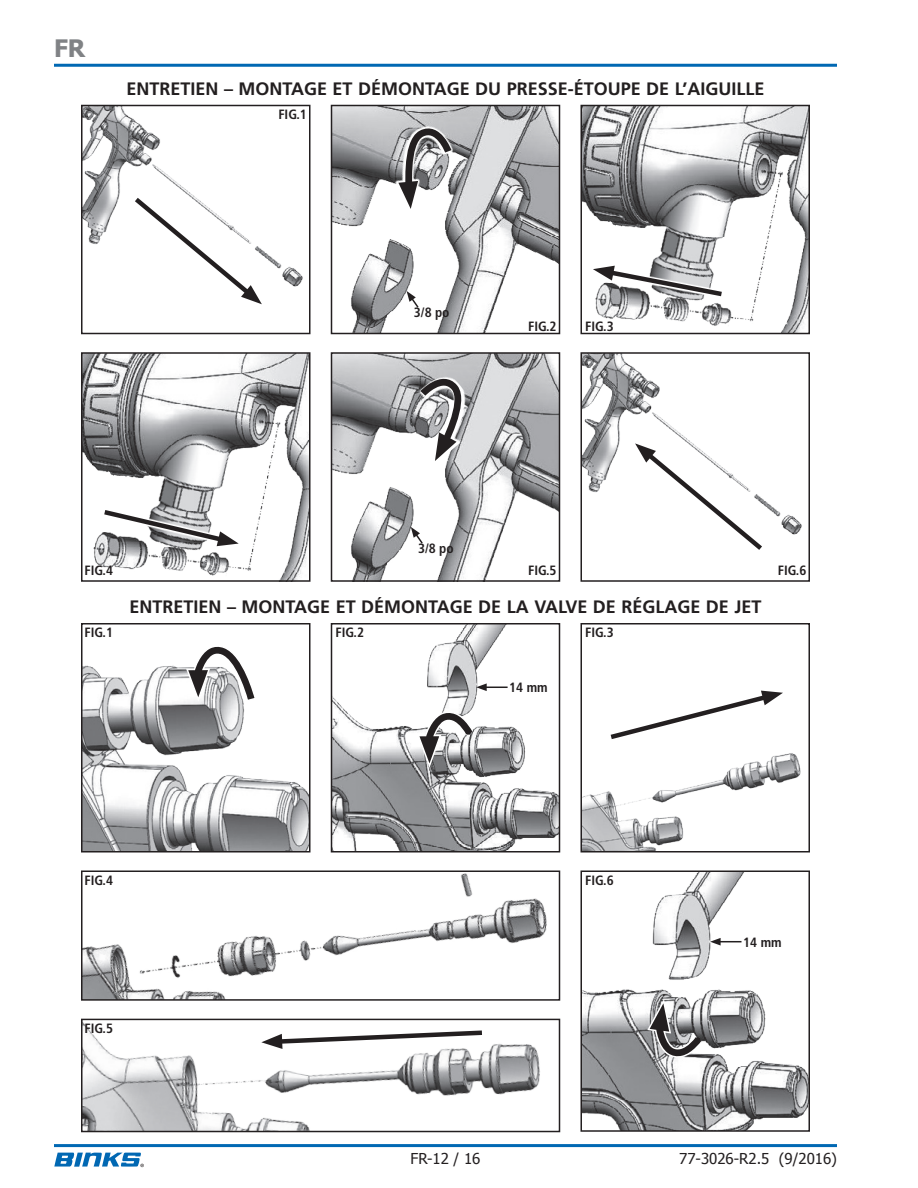
<style>
.page{position:relative;width:918px;height:1188px;background:#fff}
.page>*{position:absolute;margin:0;border:0;box-sizing:border-box;transform-origin:0 0}
.t1{font:700 24px "Tahoma";color:#808285}
.subhead1{font:700 18px "Frutiger";color:#231f20}
.t2{font:15px "Tahoma";color:#231f20}
.t3{font:700 condensed 13.5px "Frutiger";color:#231f20}
</style>
<div class="page">
<hr style="left:54px;top:64px;width:783px;height:3px;background:#0168b3">
<hr style="left:54px;top:1144px;width:783px;height:3px;background:#0168b3">
<svg style="left:54px;top:1153px;width:90px;height:14px"></svg>
<img style="left:84px;top:108px;width:219px;height:179px">
<div style="left:81px;top:105px;width:229px;height:229px;border:2px solid #231f20"></div>
<img style="left:334px;top:108px;width:223px;height:223px">
<div style="left:331px;top:105px;width:229px;height:229px;border:2px solid #231f20"></div>
<img style="left:583px;top:108px;width:224px;height:223px">
<div style="left:580px;top:105px;width:230px;height:229px;border:2px solid #231f20"></div>
<img style="left:84px;top:355px;width:223px;height:224px">
<div style="left:81px;top:352px;width:229px;height:230px;border:2px solid #231f20"></div>
<img style="left:334px;top:355px;width:223px;height:224px">
<div style="left:331px;top:352px;width:229px;height:230px;border:2px solid #231f20"></div>
<img style="left:84px;top:665px;width:223px;height:185px">
<div style="left:81px;top:623px;width:229px;height:230px;border:2px solid #231f20"></div>
<img style="left:334px;top:626px;width:223px;height:224px">
<div style="left:331px;top:623px;width:229px;height:230px;border:2px solid #231f20"></div>
<img style="left:583px;top:753px;width:218px;height:97px">
<div style="left:580px;top:623px;width:230px;height:230px;border:2px solid #231f20"></div>
<img style="left:84px;top:874px;width:463px;height:124px">
<div style="left:81px;top:871px;width:479px;height:130px;border:2px solid #231f20"></div>
<img style="left:583px;top:874px;width:224px;height:255px">
<div style="left:580px;top:871px;width:230px;height:261px;border:2px solid #231f20"></div>
<svg style="left:610px;top:690px;width:173px;height:49px"></svg>
<svg style="left:130px;top:193px;width:132px;height:111px"></svg>
<svg style="left:378px;top:119px;width:92px;height:93px"></svg>
<svg style="left:591px;top:264px;width:133px;height:34px"></svg>
<svg style="left:593px;top:266px;width:134px;height:33px"></svg>
<svg style="left:391px;top:367px;width:97px;height:97px"></svg>
<svg style="left:186px;top:646px;width:70px;height:56px"></svg>
<svg style="left:417px;top:711px;width:59px;height:57px"></svg>
<svg style="left:647px;top:999px;width:59px;height:59px"></svg>
<img style="left:84px;top:1023px;width:456px;height:106px">
<div style="left:81px;top:1019px;width:479px;height:113px;border:2px solid #231f20"></div>
<svg style="left:261px;top:1028px;width:226px;height:21px"></svg>
<img style="left:583px;top:355px;width:219px;height:180px">
<div style="left:580px;top:352px;width:230px;height:230px;border:2px solid #231f20"></div>
<svg style="left:635px;top:443px;width:132px;height:107px"></svg>
<svg style="left:407px;top:291px;width:13px;height:18px"></svg>
<svg style="left:411px;top:527px;width:13px;height:18px"></svg>
<svg style="left:476px;top:683px;width:32px;height:8px"></svg>
<svg style="left:710px;top:938px;width:32px;height:8px"></svg>
<svg style="left:102px;top:508px;width:138px;height:40px"></svg>
<svg style="left:99px;top:507px;width:140px;height:39px"></svg>
<h1 class="t1" style="left:54px;top:33px;width:33px">FR</h1>
<p class="subhead1" style="left:127px;top:78px;width:639px">ENTRETIEN – MONTAGE ET DÉMONTAGE DU PRESSE-ÉTOUPE DE L’AIGUILLE</p>
<p class="t3" style="left:278px;top:107px;width:30px">FIG.1</p>
<p class="t3" style="left:414px;top:305px;width:37px">3/8 po</p>
<p class="t3" style="left:528px;top:318px;width:30px">FIG.2</p>
<p class="t3" style="left:585px;top:318px;width:30px">FIG.3</p>
<p class="t3" style="left:418px;top:541px;width:37px">3/8 po</p>
<p class="t3" style="left:85px;top:562px;width:30px">FIG.4</p>
<p class="t3" style="left:528px;top:562px;width:30px">FIG.5</p>
<p class="subhead1" style="left:130px;top:596px;width:633px">ENTRETIEN – MONTAGE ET DÉMONTAGE DE LA VALVE DE RÉGLAGE DE JET</p>
<p class="t3" style="left:85px;top:624px;width:30px">FIG.1</p>
<p class="t3" style="left:336px;top:624px;width:30px">FIG.2</p>
<p class="t3" style="left:585px;top:624px;width:30px">FIG.3</p>
<p class="t3" style="left:778px;top:562px;width:30px">FIG.6</p>
<p class="t3" style="left:509px;top:680px;width:40px">14 mm</p>
<p class="t3" style="left:85px;top:872px;width:30px">FIG.4</p>
<p class="t3" style="left:585px;top:872px;width:30px">FIG.6</p>
<p class="t3" style="left:85px;top:1020px;width:30px">FIG.5</p>
<p class="t3" style="left:743px;top:934px;width:40px">14 mm</p>
<p class="t2" style="left:411px;top:1149px;width:71px">FR-12 / 16</p>
<p class="t2" style="left:679px;top:1149px;width:159px">77-3026-R2.5 (9/2016)</p>
</div>
